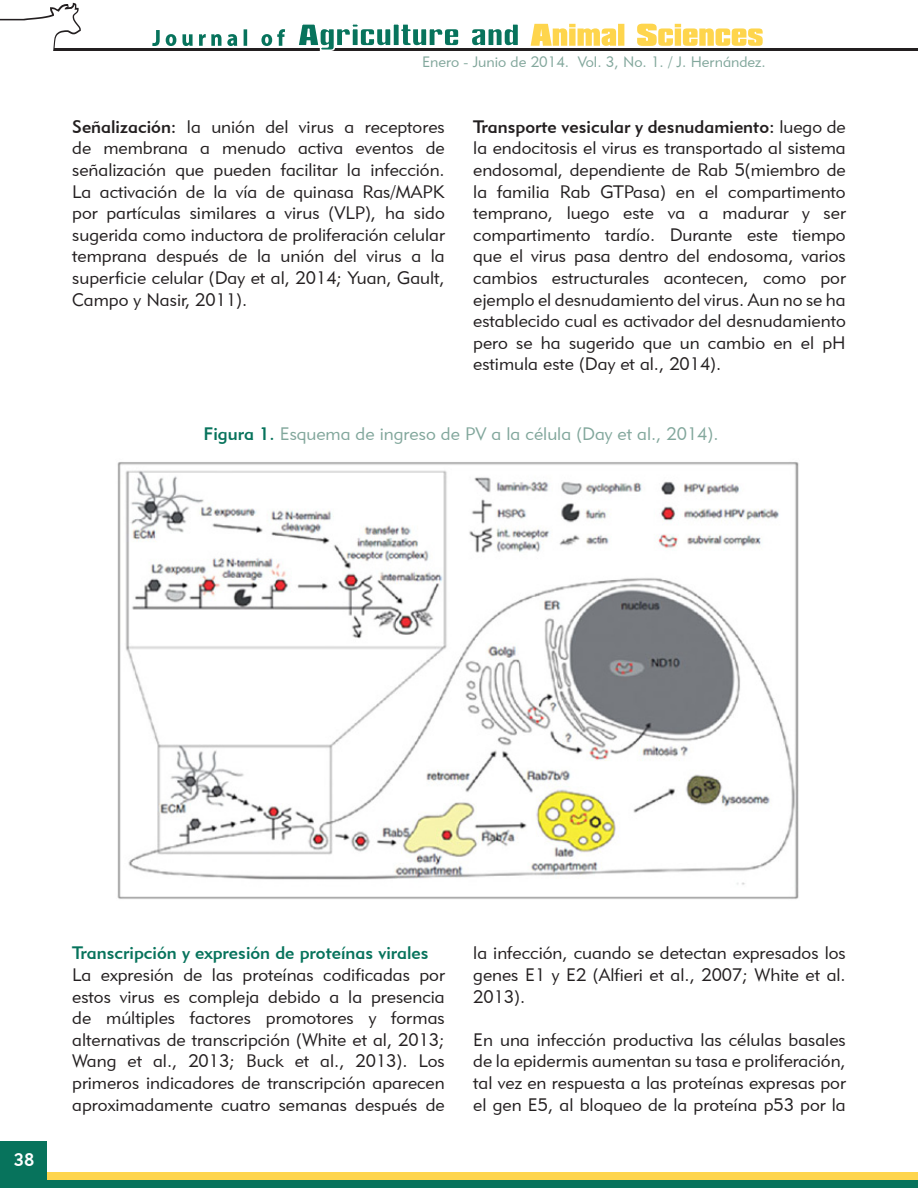
<style>
.page{position:relative;width:918px;height:1188px;background:#fff}
.page>*{position:absolute;margin:0;border:0;box-sizing:border-box;transform-origin:0 0}
.t1{font:18px/21.6px "Geometric 415 BT Lite A";color:#231f20;text-align:justify}
.t2{font:18px "Geometric 415 BT Lite A";color:#82a79c}
.t3{font:18px "Geometric 415 BT Medium A";color:#231f20}
.t4{font:18px "Geometric 415 BT Medium A";color:#07735c}
.t5{font:18px "Geometric 415 BT Medium A";color:#fff}
.t6{font:15px "Geometric 415 BT Lite A";color:#82a79c}
.s1{font-family:"Geometric 415 BT Medium A"}
.s2{font-family:"Geometric 415 BT Lite A"}
.s3{font-family:"Geometric 415 BT Medium A";color:#07735c}
</style>
<div class="page">
<div style="left:0;top:1173px;width:918px;height:15px;background:#fed54d"></div>
<div style="left:0;top:1141px;width:47px;height:47px;background:#07735c"></div>
<div style="left:0;top:1180px;width:918px;height:8px;background:#07735c"></div>
<hr style="left:54px;top:48px;width:864px;height:3px;background:#231f20">
<svg style="left:0;top:2px;width:81px;height:49px"></svg>
<svg style="left:152px;top:29px;width:133px;height:17px"></svg>
<svg style="left:299px;top:24px;width:219px;height:27px"></svg>
<svg style="left:531px;top:24px;width:232px;height:22px"></svg>
<img style="left:117px;top:462px;width:682px;height:437px">
<p class="t6" style="left:422px;top:53px;width:345px">Enero - Junio de 2014. Vol. 3, No. 1. / J. Hernández.</p>
<p class="t1" style="left:72px;top:115px;width:374px"><span class="s1">Señalización:</span> la unión del virus a receptores de membrana a menudo activa eventos de señalización que pueden facilitar la infección.<br>La activación de la vía de quinasa Ras/MAPK por partículas similares a virus (VLP), ha sido sugerida como inductora de proliferación celular temprana después de la unión del virus a la superficie celular (Day et al, 2014; Yuan, Gault, Campo y Nasir, 2011).</p>
<p class="t3" style="left:473px;top:115px;width:374px">Transporte vesicular y desnudamiento: <span class="s2">luego de</span></p>
<p class="t1" style="left:473px;top:137px;width:374px">la endocitosis el virus es transportado al sistema endosomal, dependiente de Rab 5(miembro de la familia Rab GTPasa) en el compartimento temprano, luego este va a madurar y ser compartimento tardío. Durante este tiempo que el virus pasa dentro del endosoma, varios cambios estructurales acontecen, como por ejemplo el desnudamiento del virus. Aun no se ha establecido cual es activador del desnudamiento pero se ha sugerido que un cambio en el pH estimula este (Day et al., 2014).</p>
<p class="t2" style="left:204px;top:423px;width:516px"><span class="s3">Figura 1.</span> Esquema de ingreso de PV a la célula (Day et al., 2014).</p>
<p class="t5" style="left:14px;top:1149px;width:22px">38</p>
<p class="t4" style="left:72px;top:942px;width:358px">Transcripción y expresión de proteínas virales</p>
<p class="t1" style="left:72px;top:964px;width:374px">La expresión de las proteínas codificadas por estos virus es compleja debido a la presencia de múltiples factores promotores y formas alternativas de transcripción (White et al, 2013; Wang et al., 2013; Buck et al., 2013). Los primeros indicadores de transcripción aparecen aproximadamente cuatro semanas después de</p>
<p class="t1" style="left:473px;top:942px;width:374px">la infección, cuando se detectan expresados los genes E1 y E2 (Alfieri et al., 2007; White et al.<br>2013).</p>
<p class="t1" style="left:473px;top:1028px;width:374px">En una infección productiva las células basales de la epidermis aumentan su tasa e proliferación, tal vez en respuesta a las proteínas expresas por el gen E5, al bloqueo de la proteína p53 por la</p>
</div>
